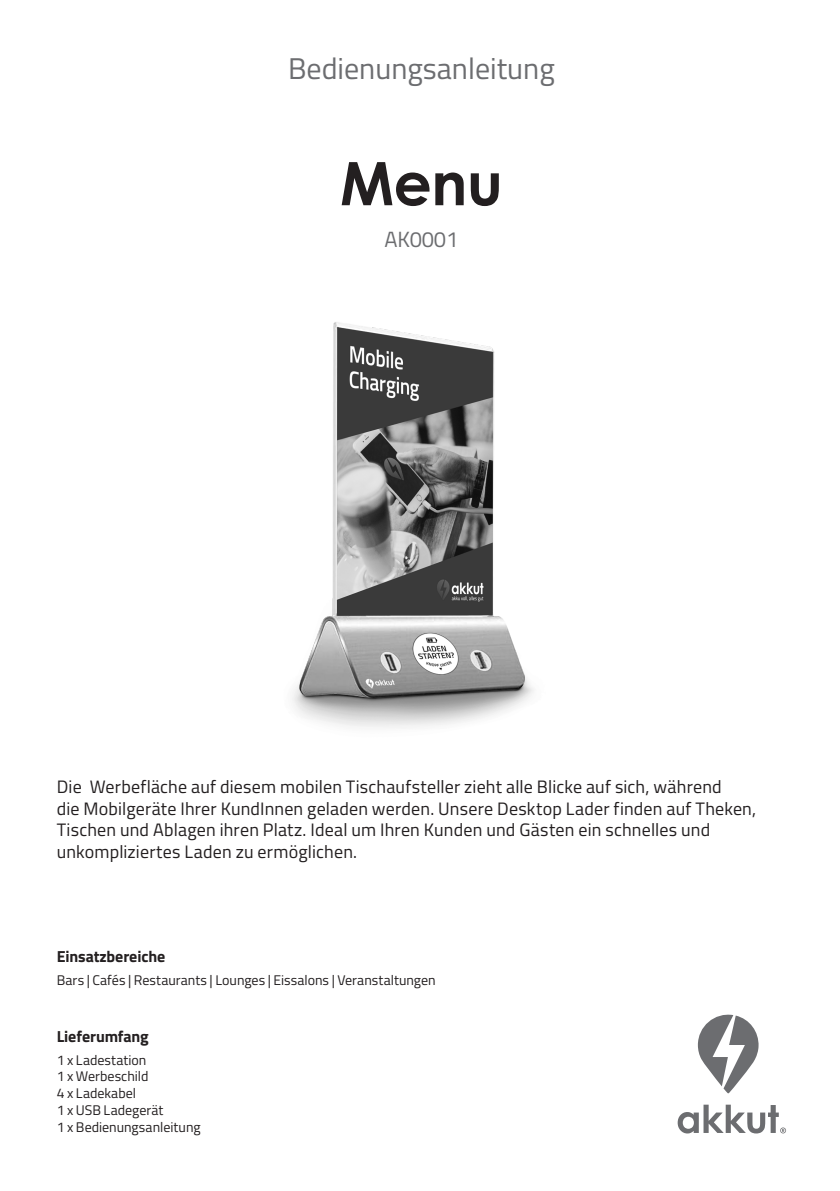
<style>
.page{position:relative;width:840px;height:1191px;background:#fff}
.page>*{position:absolute;margin:0;border:0;box-sizing:border-box;transform-origin:0 0}
.t1{font:700 60px "Century Gothic";color:#231f20}
.t2{font:30px "Titillium";color:#6c6d70}
.t3{font:22px "Titillium";letter-spacing:-.01em;color:#6c6d70}
.t4{font:18px/21.6px "Titillium";letter-spacing:.01em;color:#231f20}
.t5{font:700 16px "Titillium";letter-spacing:-.005em;color:#231f20}
.t6{font:14px/16.8px "Titillium";color:#231f20}
</style>
<div class="page">
<img style="left:292px;top:322px;width:242px;height:406px">
<svg style="left:697px;top:1014px;width:61px;height:79px"></svg>
<svg style="left:677px;top:1104px;width:108px;height:29px"></svg>
<h2 class="t2" style="left:288px;top:47px;width:268px">Bedienungsanleitung</h2>
<h1 class="t1" style="left:340px;top:146px;width:164px">Menu</h1>
<p class="t3" style="left:384px;top:223px;width:75px">AK0001</p>
<p class="t4" style="left:57px;top:775px;width:700px">Die Werbefläche auf diesem mobilen Tischaufsteller zieht alle Blicke auf sich, während<br>die Mobilgeräte Ihrer KundInnen geladen werden. Unsere Desktop Lader finden auf Theken, Tischen und Ablagen ihren Platz. Ideal um Ihren Kunden und Gästen ein schnelles und unkompliziertes Laden zu ermöglichen.</p>
<p class="t5" style="left:57px;top:944px;width:110px">Einsatzbereiche</p>
<p class="t6" style="left:57px;top:970px;width:380px">Bars | Cafés | Restaurants | Lounges | Eissalons | Veranstaltungen</p>
<p class="t5" style="left:57px;top:1024px;width:93px">Lieferumfang</p>
<p class="t6" style="left:57px;top:1050px;width:145px">1 x Ladestation<br>1 x Werbeschild<br>4 x Ladekabel<br>1 x USB Ladegerät<br>1 x Bedienungsanleitung</p>
</div>
